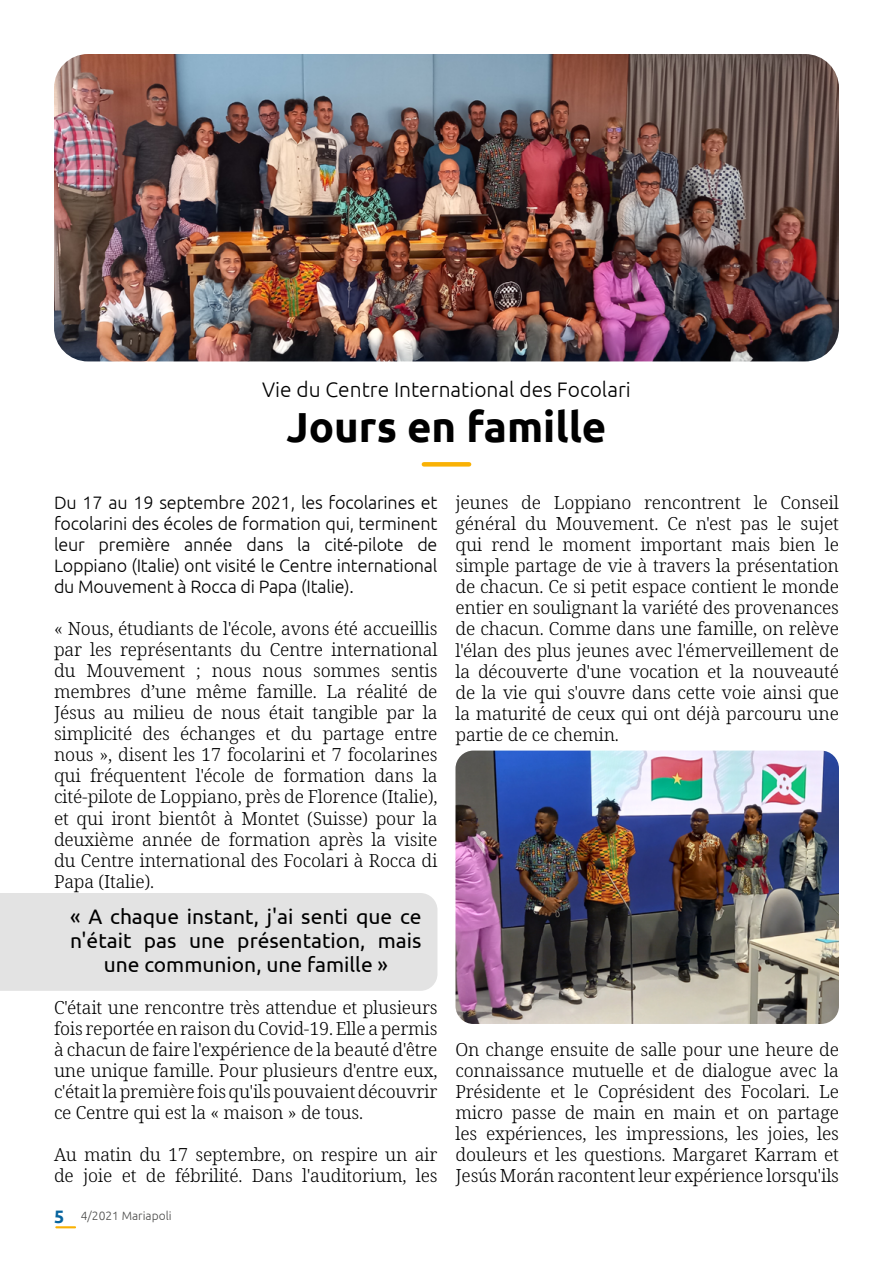
<style>
.page{position:relative;width:893px;height:1263px;background:#fff}
.page>*{position:absolute;margin:0;border:0;box-sizing:border-box;transform-origin:0 0}
.t1{font:700 42px "Ubuntu";color:#000}
.t2{font:21px/24px "Ubuntu";color:#000;text-align:center}
.t3{font:300 21px "Ubuntu";color:#000}
.t4{font:300 18px/21px "Noto Serif";letter-spacing:-.01em;color:#000;text-align:justify}
.t5{font:300 18px/21px "Ubuntu";letter-spacing:-.01em;color:#000;text-align:justify}
.t6{font:300 12px "Ubuntu";color:#4a4a49}
.s1{font-weight:700;font-size:18px;color:#07649e}
</style>
<div class="page">
<hr style="left:55px;top:1226px;width:21px;height:2px;background:#f9b104">
<div style="left:0;top:893px;width:437px;height:98px;background:#e3e3e3"></div>
<div style="left:424px;top:462px;width:45px;height:5px;background:#f9b104"></div>
<img style="left:54px;top:54px;width:785px;height:307px">
<img style="left:455px;top:750px;width:384px;height:274px">
<p class="t3" style="left:262px;top:377px;width:370px">Vie du Centre International des Focolari</p>
<h1 class="t1" style="left:286px;top:401px;width:321px">Jours en famille</h1>
<p class="t5" style="left:54px;top:492px;width:385px">Du 17 au 19 septembre 2021, les focolarines et focolarini des écoles de formation qui, terminent leur première année dans la cité-pilote de Loppiano (Italie) ont visité le Centre international du Mouvement à Rocca di Papa (Italie).</p>
<p class="t4" style="left:54px;top:619px;width:385px">« Nous, étudiants de l'école, avons été accueillis par les représentants du Centre international du Mouvement ; nous nous sommes sentis membres d’une même famille. La réalité de Jésus au milieu de nous était tangible par la simplicité des échanges et du partage entre nous », disent les 17 focolarini et 7 focolarines qui fréquentent l'école de formation dans la cité-pilote de Loppiano, près de Florence (Italie), et qui iront bientôt à Montet (Suisse) pour la deuxième année de formation après la visite du Centre international des Focolari à Rocca di Papa (Italie).</p>
<p class="t2" style="left:70px;top:904px;width:353px">« A chaque instant, j'ai senti que ce n'était pas une présentation, mais une communion, une famille »</p>
<p class="t4" style="left:54px;top:997px;width:385px">C'était une rencontre très attendue et plusieurs fois reportée en raison du Covid-19. Elle a permis à chacun de faire l'expérience de la beauté d'être une unique famille. Pour plusieurs d'entre eux, c'était la première fois qu'ils pouvaient découvrir ce Centre qui est la « maison » de tous.</p>
<p class="t4" style="left:54px;top:1144px;width:385px">Au matin du 17 septembre, on respire un air de joie et de fébrilité. Dans l'auditorium, les</p>
<p class="t6" style="left:54px;top:1209px;width:119px"><span class="s1">5</span> 4/2021 Mariapoli</p>
<p class="t4" style="left:455px;top:493px;width:385px">jeunes de Loppiano rencontrent le Conseil général du Mouvement. Ce n'est pas le sujet qui rend le moment important mais bien le simple partage de vie à travers la présentation de chacun. Ce si petit espace contient le monde entier en soulignant la variété des provenances de chacun. Comme dans une famille, on relève l'élan des plus jeunes avec l'émerveillement de la découverte d'une vocation et la nouveauté de la vie qui s'ouvre dans cette voie ainsi que la maturité de ceux qui ont déjà parcouru une partie de ce chemin.</p>
<p class="t4" style="left:455px;top:1039px;width:385px">On change ensuite de salle pour une heure de connaissance mutuelle et de dialogue avec la Présidente et le Coprésident des Focolari. Le micro passe de main en main et on partage les expériences, les impressions, les joies, les douleurs et les questions. Margaret Karram et Jesús Morán racontent leur expérience lorsqu'ils</p>
</div>
